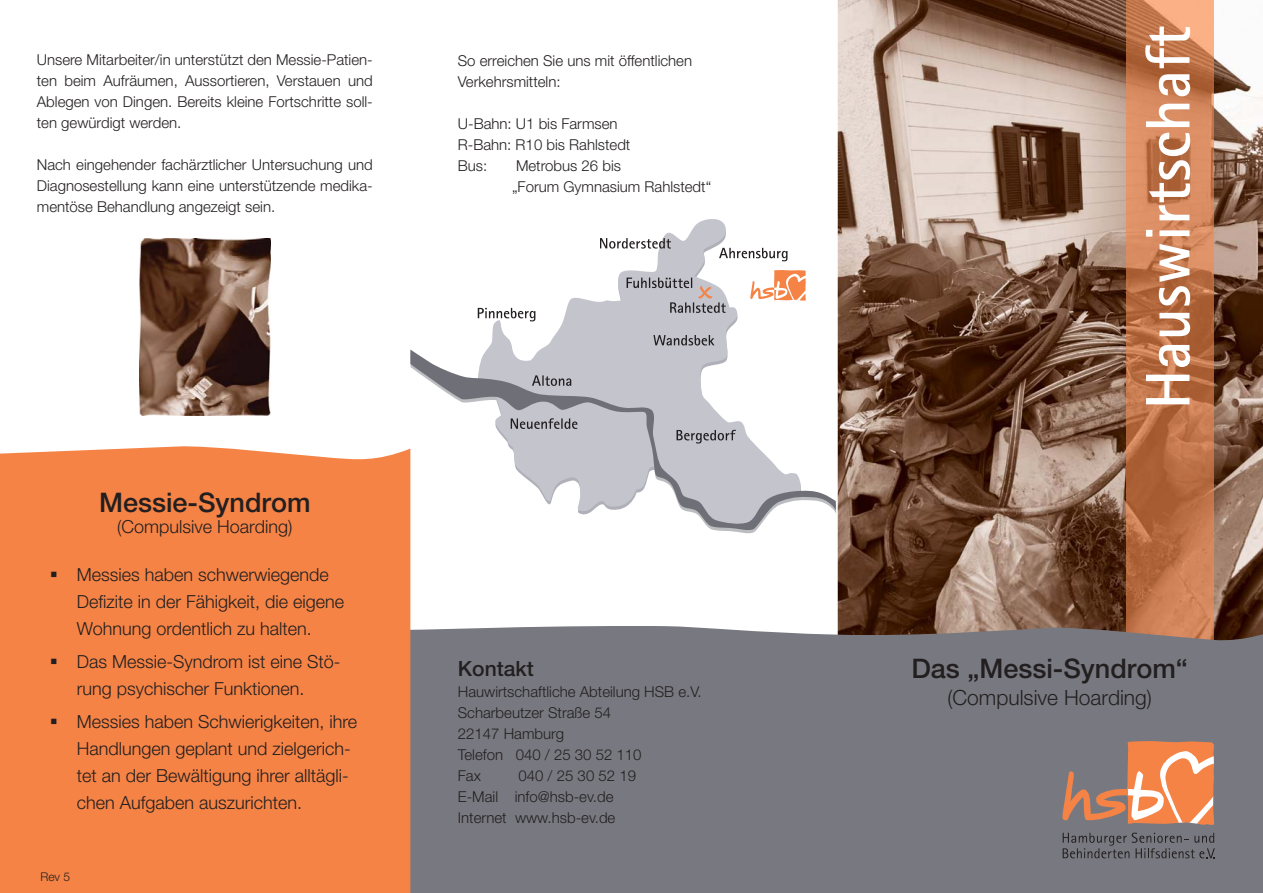
<style>
.page{position:relative;width:1263px;height:893px;background:#fff}
.page>*{position:absolute;margin:0;border:0;box-sizing:border-box;transform-origin:0 0}
.t1{font:700 63px "Rotis Sans Serif";color:#fff}
.t2{font:500 27px "Helvetica Neue CE";color:#231f20}
.t3{font:300 21px "Helvetica Neue";color:#231f20}
.t4{font:500 21px "Helvetica Neue CE";color:#231f20}
.t5{font:300 18px/27px "Helvetica Neue";color:#231f20}
.t6{font:300 15px/21px "Helvetica Neue";color:#231f20}
.t7{font:300 15px/21px "Helvetica Neue CE";color:#231f20}
.t8{font:300 12px "Helvetica Neue";color:#231f20}
</style>
<div class="page">
<img style="left:838px;top:0;width:425px;height:626px">
<img style="left:1126px;top:0;width:88px;height:626px">
<div style="left:410px;top:626px;width:853px;height:267px;background:#787980"></div>
<div style="left:0;top:446px;width:410px;height:447px;background:#f58345"></div>
<img style="left:139px;top:238px;width:131px;height:177px">
<svg style="left:477px;top:219px;width:311px;height:130px"></svg>
<svg style="left:410px;top:349px;width:426px;height:183px"></svg>
<svg style="left:676px;top:430px;width:60px;height:13px"></svg>
<svg style="left:511px;top:418px;width:66px;height:11px"></svg>
<svg style="left:532px;top:375px;width:39px;height:11px"></svg>
<svg style="left:653px;top:335px;width:61px;height:10px"></svg>
<svg style="left:719px;top:248px;width:68px;height:13px"></svg>
<svg style="left:600px;top:238px;width:71px;height:11px"></svg>
<svg style="left:478px;top:308px;width:57px;height:13px"></svg>
<svg style="left:750px;top:270px;width:56px;height:31px"></svg>
<svg style="left:626px;top:278px;width:100px;height:35px;background:#b3b1b7"></svg>
<svg style="left:1062px;top:741px;width:152px;height:84px;background:#c98e70"></svg>
<svg style="left:1063px;top:833px;width:152px;height:25px;background:#67686d"></svg>
<p class="t6" style="left:37px;top:51px;width:337px;text-align:justify">Unsere Mitarbeiter/in unterstützt den Messie-Patien&shy;ten beim Aufräumen, Aussortieren, Verstauen und Ablegen von Dingen. Bereits kleine Fortschritte soll&shy;ten gewürdigt werden.</p>
<p class="t6" style="left:37px;top:156px;width:337px;text-align:justify">Nach eingehender fachärztlicher Untersuchung und Diagnosestellung kann eine unterstützende medika&shy;mentöse Behandlung angezeigt sein.</p>
<p class="t6" style="left:458px;top:51px;width:236px">So erreichen Sie uns mit öffentlichen<br>Verkehrsmitteln:</p>
<p class="t6" style="left:458px;top:114px;width:174px">U-Bahn: U1 bis Farmsen<br>R-Bahn: R10 bis Rahlstedt</p>
<p class="t7" style="left:458px;top:157px;width:31px">Bus:</p>
<p class="t7" style="left:512px;top:157px;width:201px">Metrobus 26 bis<br>„Forum Gymnasium Rahlstedt“</p>
<h2 class="t2" style="left:99px;top:492px;width:213px">Messie-Syndrom</h2>
<p class="t5" style="left:117px;top:514px;width:177px">(Compulsive Hoarding)</p>
<p class="t5" style="left:77px;top:562px;width:269px;text-indent:-27px">▪ Messies haben schwerwiegende<br>Defizite in der Fähigkeit, die eigene<br>Wohnung ordentlich zu halten.</p>
<p class="t5" style="left:50px;top:649px;width:292px;text-align:center">▪ Das Messie-Syndrom ist eine Stö&shy;rung psychischer Funktionen.</p>
<p class="t5" style="left:77px;top:709px;width:282px;text-indent:-27px">▪ Messies haben Schwierigkeiten, ihre Handlungen geplant und zielgerich&shy;tet an der Bewältigung ihrer alltägli&shy;chen Aufgaben auszurichten.</p>
<p class="t8" style="left:40px;top:873px;width:31px">Rev 5</p>
<h3 class="t4" style="left:458px;top:661px;width:77px">Kontakt</h3>
<p class="t6" style="left:458px;top:682px;width:245px">Hauwirtschaftliche Abteilung HSB e.V.<br>Scharbeutzer Straße 54<br>22147 Hamburg<br>Telefon 040 / 25 30 52 110<br>Fax</p>
<p class="t6" style="left:458px;top:766px;width:180px;text-indent:61px">040 / 25 30 52 19<br>E-Mail info@hsb-ev.de<br>Internet www.hsb-ev.de</p>
<h1 class="t1" style="left:1146px;top:409px;width:385px;rotate:-90deg">Hauswirtschaft</h1>
<h2 class="t2" style="left:911px;top:659px;width:278px">Das „Messi-Syndrom“</h2>
<h3 class="t3" style="left:947px;top:690px;width:206px">(Compulsive Hoarding)</h3>
</div>
